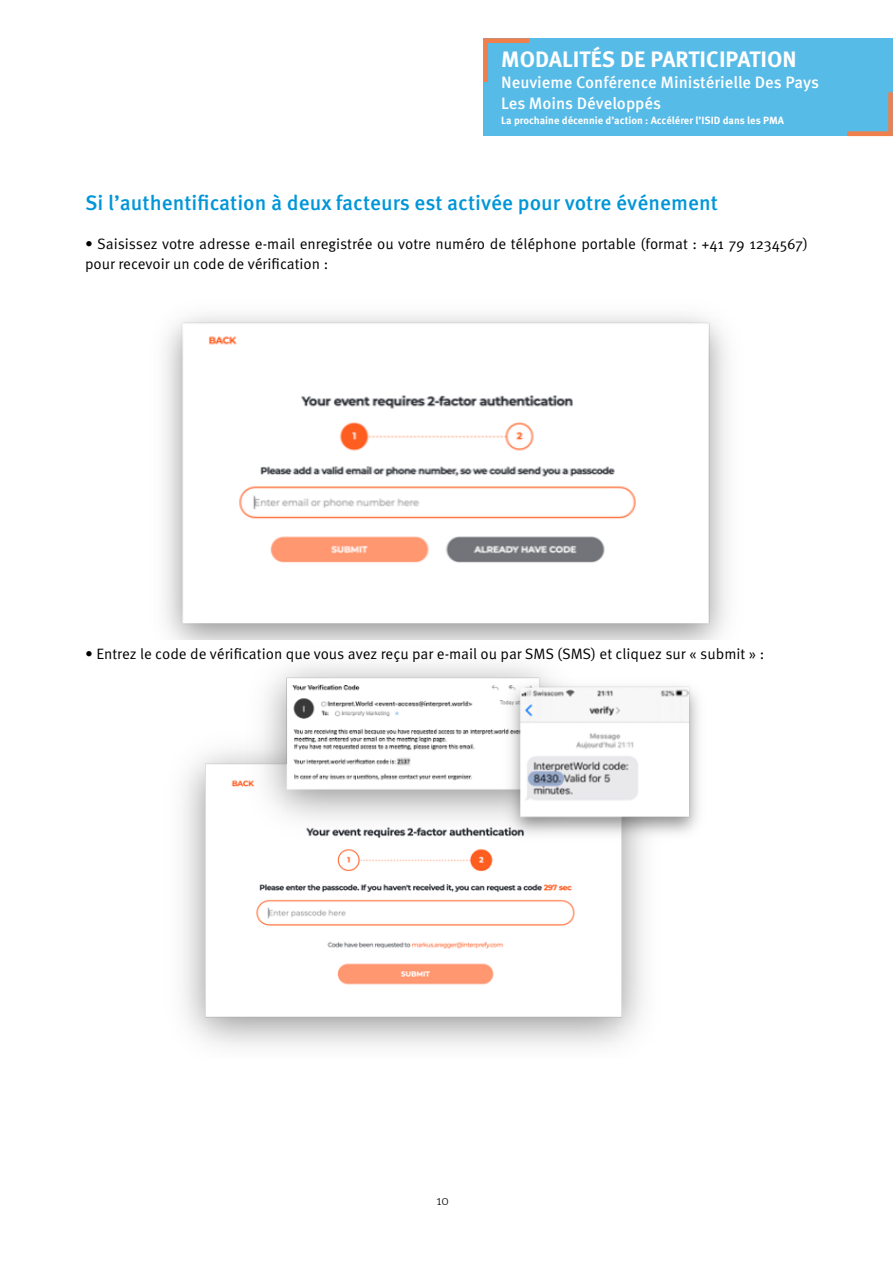
<style>
.page{position:relative;width:893px;height:1263px;background:#fff}
.page>*{position:absolute;margin:0;border:0;box-sizing:border-box;transform-origin:0 0}
.t1{font:700 22.35px "Meta Pro";color:#fff}
.t2{font:500 21px "Meta Pro";color:#0096d8}
.t3{font:500 16.5px/21px "Meta Pro";color:#fff}
.t4{font:15px/19.5px "Meta Pro";color:#000}
.t5{font:300 13.5px "Meta Pro";color:#000}
.t6{font:700 10.5px "Meta Pro";color:#fff}
</style>
<div class="page">
<div style="left:483px;top:38px;width:410px;height:98px;background:#57bbe7"></div>
<svg style="left:483px;top:38px;width:46px;height:44px"></svg>
<svg style="left:847px;top:92px;width:46px;height:44px"></svg>
<img style="left:164px;top:315px;width:563px;height:324px">
<img style="left:164px;top:634px;width:546px;height:413px">
<h1 class="t1" style="left:501px;top:45px;width:297px">MODALITÉS DE PARTICIPATION</h1>
<p class="t3" style="left:501px;top:72px;width:319px">Neuvieme Conférence Ministérielle Des Pays<br>Les Moins Développés</p>
<p class="t6" style="left:501px;top:113px;width:284px">La prochaine décennie d’action : Accélérer l’ISID dans les PMA</p>
<h2 class="t2" style="left:85px;top:189px;width:634px">Si l’authentification à deux facteurs est activée pour votre événement</h2>
<p class="t4" style="left:85px;top:235px;width:724px">• Saisissez votre adresse e-mail enregistrée ou votre numéro de téléphone portable (format : +41 79 1234567) pour recevoir un code de vérification :</p>
<p class="t4" style="left:85px;top:644px;width:681px">• Entrez le code de vérification que vous avez reçu par e-mail ou par SMS (SMS) et cliquez sur « submit » :</p>
<p class="t5" style="left:436px;top:1191px;width:14px">10</p>
</div>
